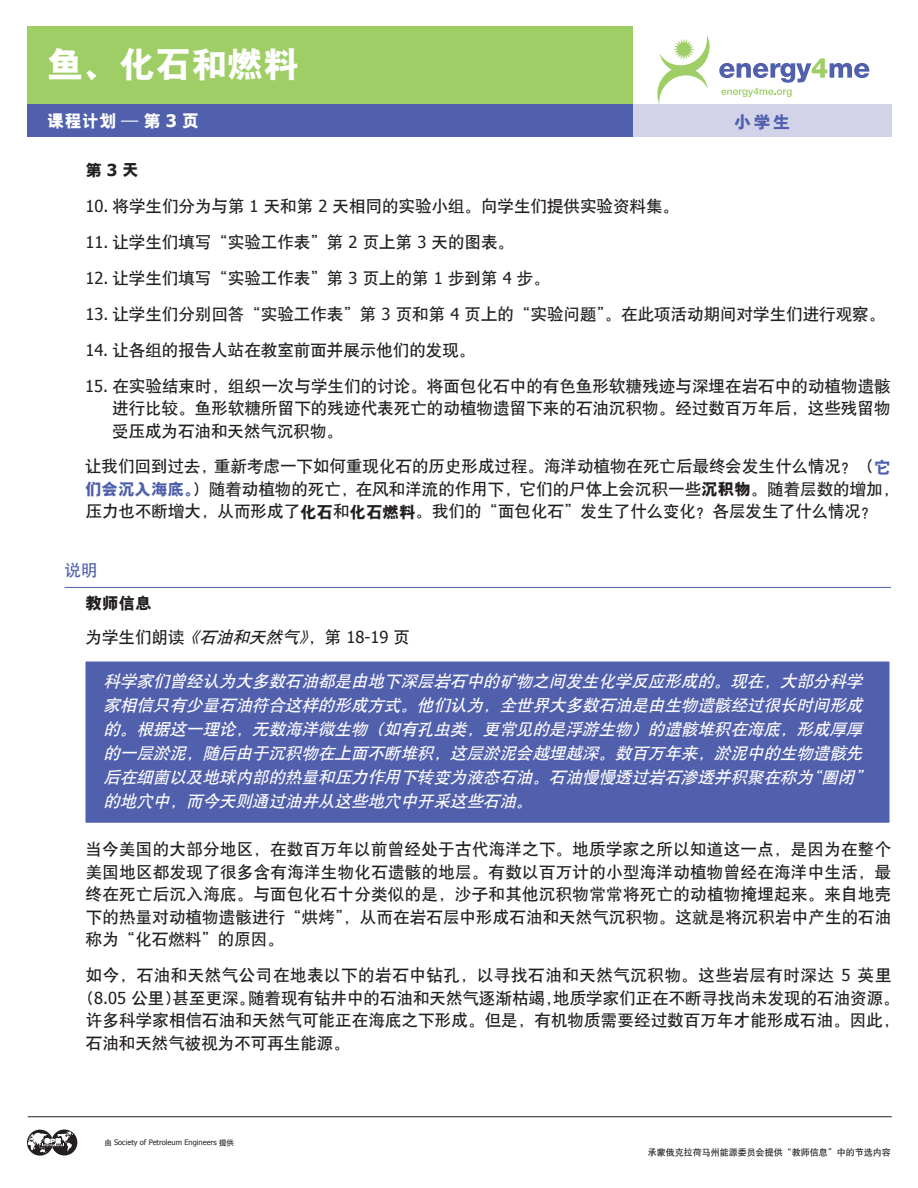
<style>
.page{position:relative;width:918px;height:1188px;background:#fff}
.page>*{position:absolute;margin:0;border:0;box-sizing:border-box;transform-origin:0 0}
.t1{font:36px "H Yb 9 gj";color:#fff}
.t2{font:17.25px "H Yb 9 gj";color:#fff}
.t3{font:17.25px "H Yb 9 gj";color:#5060ac}
.t4{font:16.5px/22.5px "H Yb 1 gj";color:#231f20;text-align:justify}
.t5{font:italic 16.5px/24px "H Yb 1 gj";color:#fffdff}
.t6{font:16.5px "H Yb 1 gj";letter-spacing:.035em;color:#231f20}
.t7{font:16.5px "H Yb 9 gj";color:#231f20}
.t8{font:16.5px "H Yb 1 gj";color:#5060ac}
.t9{font:9px "H Yb 1 gj";color:#231f20}
.t10{font:7.5px "Tahoma";color:#231f20}
.s1{font-family:"Tahoma";font-weight:700}
.s2{font-family:"Tahoma"}
.s3{font-family:"H Yb 9 gj";color:#5060ac}
.s4{font-family:"H Yb 9 gj"}
.s5{font-style:italic}
.s6{font-family:"H Yb 1 gj"}
</style>
<div class="page">
<hr style="left:65px;top:587px;width:826px;height:1px;background:#5060ac">
<div style="left:85px;top:661px;width:805px;height:162px;background:#5060ac"></div>
<div style="left:84px;top:660px;width:807px;height:164px;border:2px solid #fffeff"></div>
<div style="left:633px;top:104px;width:258px;height:33px;background:#d2d3e9"></div>
<div style="left:27px;top:27px;width:606px;height:77px;background:#9fce66"></div>
<div style="left:27px;top:104px;width:606px;height:33px;background:#5060ac"></div>
<svg style="left:27px;top:1130px;width:26px;height:26px"></svg>
<div style="left:51px;top:1129px;width:26px;height:26px;background:#231f20;border-radius:50%"></div>
<svg style="left:28px;top:1131px;width:45px;height:22px"></svg>
<hr style="left:28px;top:1116px;width:864px;height:1px;background:#231f20">
<svg style="left:657px;top:35px;width:213px;height:69px"></svg>
<h1 class="t1" style="left:47px;top:47px;width:253px">鱼、化石和燃料</h1>
<p class="t2" style="left:47px;top:112px;width:153px">课程计划 — 第 <span class="s1">3</span> 页</p>
<p class="t3" style="left:734px;top:113px;width:58px">小学生</p>
<p class="t7" style="left:86px;top:161px;width:55px">第 <span class="s1">3</span> 天</p>
<p class="t4" style="left:85px;top:194px;width:595px"><span class="s2">10.</span> 将学生们分为与第 <span class="s2">1</span> 天和第 <span class="s2">2</span> 天相同的实验小组。向学生们提供实验资料集。</p>
<p class="t4" style="left:85px;top:230px;width:430px"><span class="s2">11.</span> 让学生们填写“实验工作表”第 <span class="s2">2</span> 页上第 <span class="s2">3</span> 天的图表。</p>
<p class="t4" style="left:85px;top:266px;width:466px"><span class="s2">12.</span> 让学生们填写“实验工作表”第 <span class="s2">3</span> 页上的第 <span class="s2">1</span> 步到第 <span class="s2">4</span> 步。</p>
<p class="t4" style="left:85px;top:302px;width:801px"><span class="s2">13.</span> 让学生们分别回答“实验工作表”第 <span class="s2">3</span> 页和第 <span class="s2">4</span> 页上的“实验问题”。在此项活动期间对学生们进行观察。</p>
<p class="t4" style="left:85px;top:338px;width:391px"><span class="s2">14.</span> 让各组的报告人站在教室前面并展示他们的发现。</p>
<p class="t4" style="left:112px;top:374px;width:780px;text-indent:-27px"><span class="s2">15.</span> 在实验结束时，组织一次与学生们的讨论。将面包化石中的有色鱼形软糖残迹与深埋在岩石中的动植物遗骸进行比较。鱼形软糖所留下的残迹代表死亡的动植物遗留下来的石油沉积物。经过数百万年后，这些残留物受压成为石油和天然气沉积物。</p>
<p class="t4" style="left:85px;top:455px;width:816px;text-align:left">让我们回到过去，重新考虑一下如何重现化石的历史形成过程。海洋动植物在死亡后最终会发生什么情况？（<span class="s3">它们会沉入海底。</span>）随着动植物的死亡，在风和洋流的作用下，它们的尸体上会沉积一些<span class="s4">沉积物</span>。随着层数的增加，压力也不断增大，从而形成了<span class="s4">化石</span>和<span class="s4">化石燃料</span>。我们的“面包化石”发生了什么变化？各层发生了什么情况？</p>
<p class="t8" style="left:64px;top:562px;width:34px">说明</p>
<p class="t7" style="left:86px;top:595px;width:67px">教师信息</p>
<p class="t4" style="left:86px;top:625px;width:326px">为学生们朗读<span class="s5">《石油和天然气》</span>，第 <span class="s2">18-19</span> 页</p>
<p class="t5" style="left:104px;top:669px;width:773px">科学家们曾经认为大多数石油都是由地下深层岩石中的矿物之间发生化学反应形成的。现在，大部分科学家相信只有少量石油符合这样的形成方式。他们认为，全世界大多数石油是由生物遗骸经过很长时间形成的。根据这一理论，无数海洋微生物（如有孔虫类，更常见的是浮游生物）的遗骸堆积在海底，形成厚厚的一层淤泥，随后由于沉积物在上面不断堆积，这层淤泥会越埋越深。数百万年来，淤泥中的生物遗骸先后在细菌以及地球内部的热量和压力作用下转变为液态石油。石油慢慢透过岩石渗透并积聚在称为“圈闭”的地穴中，而今天则通过油井从这些地穴中开采这些石油。</p>
<p class="t4" style="left:86px;top:838px;width:807px">当今美国的大部分地区，在数百万年以前曾经处于古代海洋之下。地质学家之所以知道这一点，是因为在整个美国地区都发现了很多含有海洋生物化石遗骸的地层。有数以百万计的小型海洋动植物曾经在海洋中生活，最终在死亡后沉入海底。与面包化石十分类似的是，沙子和其他沉积物常常将死亡的动植物掩埋起来。来自地壳下的热量对动植物遗骸进行“烘烤”，从而在岩石层中形成石油和天然气沉积物。这就是将沉积岩中产生的石油称为“化石燃料”的原因。</p>
<p class="t6" style="left:86px;top:967px;width:807px">如今，石油和天然气公司在地表以下的岩石中钻孔，以寻找石油和天然气沉积物。这些岩层有时深达 <span class="s2">5</span> 英里</p>
<p class="t4" style="left:78px;top:986px;width:823px">（<span class="s2">8.05</span> 公里）甚至更深。随着现有钻井中的石油和天然气逐渐枯竭，地质学家们正在不断寻找尚未发现的石油资源。</p>
<p class="t4" style="left:86px;top:1009px;width:815px">许多科学家相信石油和天然气可能正在海底之下形成。但是，有机物质需要经过数百万年才能形成石油。因此，</p>
<p class="t4" style="left:86px;top:1031px;width:265px">石油和天然气被视为不可再生能源。</p>
<p class="t10" style="left:105px;top:1140px;width:131px"><span class="s6">由</span> Society of Petroleum Engineers <span class="s6">提供</span></p>
<p class="t9" style="left:648px;top:1147px;width:245px">承蒙俄克拉荷马州能源委员会提供“教师信息”中的节选内容</p>
</div>
